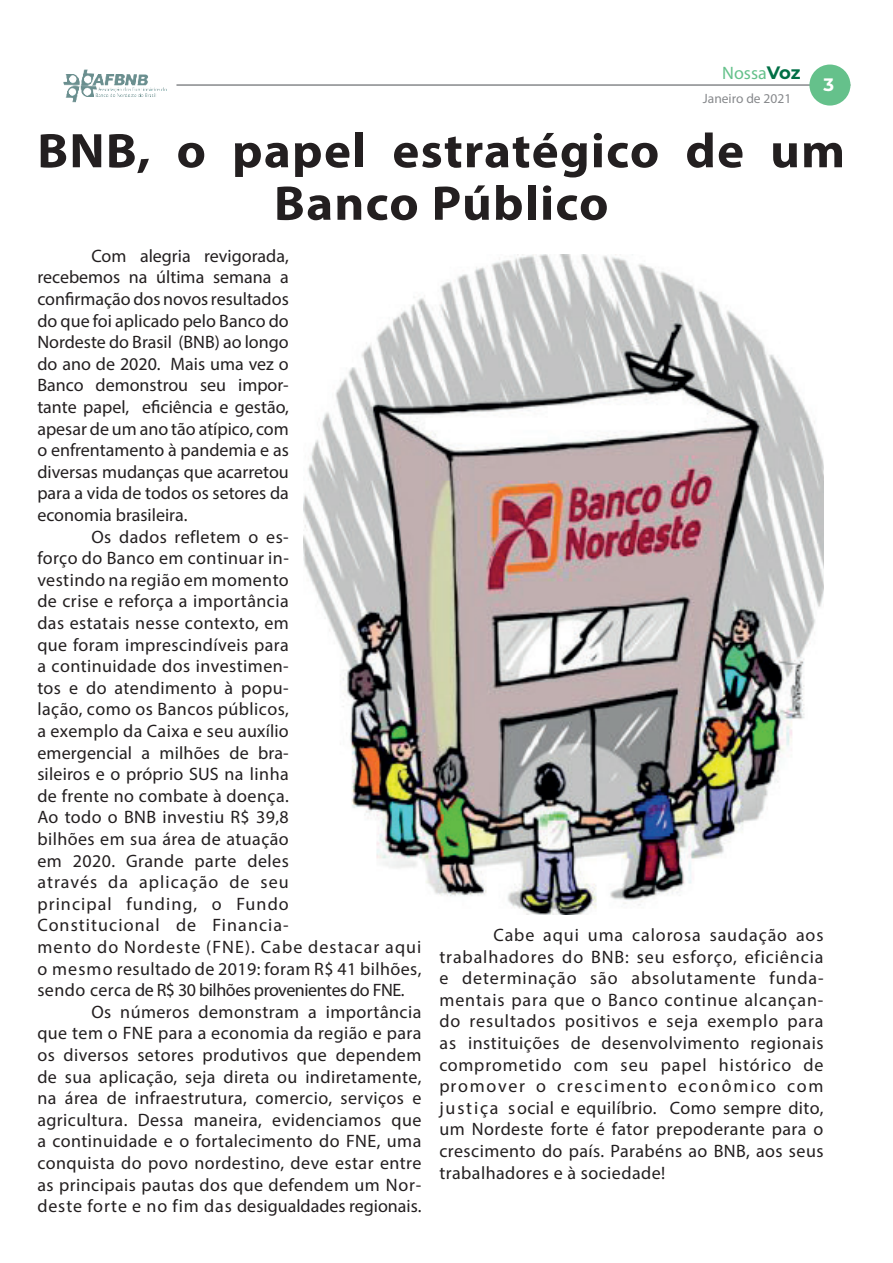
<style>
.page{position:relative;width:893px;height:1263px;background:#fff}
.page>*{position:absolute;margin:0;border:0;box-sizing:border-box;transform-origin:0 0}
.t1{font:48.9px/52.5px "Myriad Variable Concept";letter-spacing:.025em;color:#231f20;text-align:center;scale:1.04 1}
.t2{font:18px/21.6px "Myriad Pro";letter-spacing:.025em;color:#231f20;text-align:justify}
.t3{font:18px "Myriad Pro";letter-spacing:.06em;color:#231f20}
.t4{font:18px "Myriad Pro";color:#231f20}
.t5{font:18px "Myriad Pro";letter-spacing:-.025em;color:#231f20}
.t6{font:18px "Myriad Pro";color:#65c18b}
.t7{font:700 18px "Montserrat";color:#fff}
.t8{font:13.5px "Myriad Pro";color:#87898c}
.s1{font-family:"Montserrat";font-weight:700;color:#016f45}
</style>
<div class="page">
<img style="left:63px;top:69px;width:104px;height:34px">
<hr style="left:176px;top:84px;width:674px;height:2px;background:#87898c">
<div style="left:809px;top:65px;width:41px;height:41px;background:#65c18b;border-radius:50%"></div>
<img style="left:303px;top:255px;width:520px;height:659px">
<p class="t6" style="left:722px;top:62px;width:80px">Nossa<span class="s1">Voz</span></p>
<p class="t8" style="left:703px;top:90px;width:90px">Janeiro de 2021</p>
<h1 class="t1" style="left:37px;top:125px;width:778px">BNB, o papel estratégico de um<br>Banco Público</h1>
<p class="t2" style="left:37px;top:245px;width:253px;text-indent:54px">Com alegria revigorada, recebemos na última semana a confirmação dos novos resultados do que foi aplicado pelo Banco do Nordeste do Brasil (BNB) ao longo do ano de 2020. Mais uma vez o Banco demonstrou seu impor&shy;tante papel, eficiência e gestão, apesar de um ano tão atípico, com o enfrentamento à pandemia e as diversas mudanças que acarretou para a vida de todos os setores da economia brasileira.</p>
<p class="t2" style="left:91px;top:525px;width:199px">Os dados refletem o es-</p>
<p class="t2" style="left:37px;top:547px;width:253px">forço do Banco em continuar in-</p>
<p class="t2" style="left:37px;top:569px;width:253px">vestindo na região em momento</p>
<p class="t2" style="left:37px;top:590px;width:253px">de crise e reforça a importância</p>
<p class="t2" style="left:37px;top:612px;width:253px">das estatais nesse contexto, em</p>
<p class="t2" style="left:37px;top:633px;width:253px">que foram imprescindíveis para</p>
<p class="t2" style="left:37px;top:655px;width:253px">a continuidade dos investimen-</p>
<p class="t2" style="left:37px;top:677px;width:253px">tos e do atendimento à popu-</p>
<p class="t2" style="left:37px;top:698px;width:253px">lação, como os Bancos públicos,</p>
<p class="t2" style="left:37px;top:720px;width:253px">a exemplo da Caixa e seu auxílio</p>
<p class="t2" style="left:37px;top:741px;width:253px">emergencial a milhões de bra-</p>
<p class="t2" style="left:37px;top:763px;width:253px">sileiros e o próprio SUS na linha</p>
<p class="t2" style="left:37px;top:785px;width:253px">de frente no combate à doença.</p>
<p class="t2" style="left:37px;top:806px;width:253px">Ao todo o BNB investiu R$ 39,8</p>
<p class="t2" style="left:37px;top:828px;width:253px">bilhões em sua área de atuação</p>
<p class="t2" style="left:37px;top:849px;width:253px">em 2020. Grande parte deles</p>
<p class="t3" style="left:37px;top:871px;width:253px">através da aplicação de seu</p>
<p class="t3" style="left:37px;top:893px;width:253px">principal funding, o Fundo</p>
<p class="t3" style="left:37px;top:914px;width:253px">Constitucional de Financia-</p>
<p class="t3" style="left:37px;top:936px;width:386px">mento do Nordeste (FNE). Cabe destacar aqui</p>
<p class="t2" style="left:37px;top:957px;width:386px">o mesmo resultado de 2019: foram R$ 41 bilhões,</p>
<p class="t5" style="left:37px;top:979px;width:369px">sendo cerca de R$ 30 bilhões provenientes do FNE.</p>
<p class="t2" style="left:91px;top:1001px;width:332px">Os números demonstram a importância</p>
<p class="t2" style="left:37px;top:1022px;width:386px">que tem o FNE para a economia da região e para</p>
<p class="t2" style="left:37px;top:1044px;width:386px">os diversos setores produtivos que dependem</p>
<p class="t2" style="left:37px;top:1065px;width:386px">de sua aplicação, seja direta ou indiretamente,</p>
<p class="t2" style="left:37px;top:1087px;width:386px">na área de infraestrutura, comercio, serviços e</p>
<p class="t2" style="left:37px;top:1109px;width:386px">agricultura. Dessa maneira, evidenciamos que</p>
<p class="t2" style="left:37px;top:1130px;width:386px">a continuidade e o fortalecimento do FNE, uma</p>
<p class="t2" style="left:37px;top:1152px;width:386px">conquista do povo nordestino, deve estar entre</p>
<p class="t2" style="left:37px;top:1173px;width:386px">as principais pautas dos que defendem um Nor-</p>
<p class="t4" style="left:37px;top:1195px;width:386px">deste forte e no fim das desigualdades regionais.</p>
<p class="t7" style="left:824px;top:72px;width:12px">3</p>
<p class="t2" style="left:439px;top:924px;width:386px;text-indent:54px">Cabe aqui uma calorosa saudação aos trabalhadores do BNB: seu esforço, eficiência e determinação são absolutamente funda&shy;mentais para que o Banco continue alcançan&shy;do resultados positivos e seja exemplo para as instituições de desenvolvimento regionais comprometido com seu papel histórico de promover o crescimento econômico com justiça social e equilíbrio. Como sempre dito, um Nordeste forte é fator prepoderante para o crescimento do país. Parabéns ao BNB, aos seus trabalhadores e à sociedade!</p>
</div>
